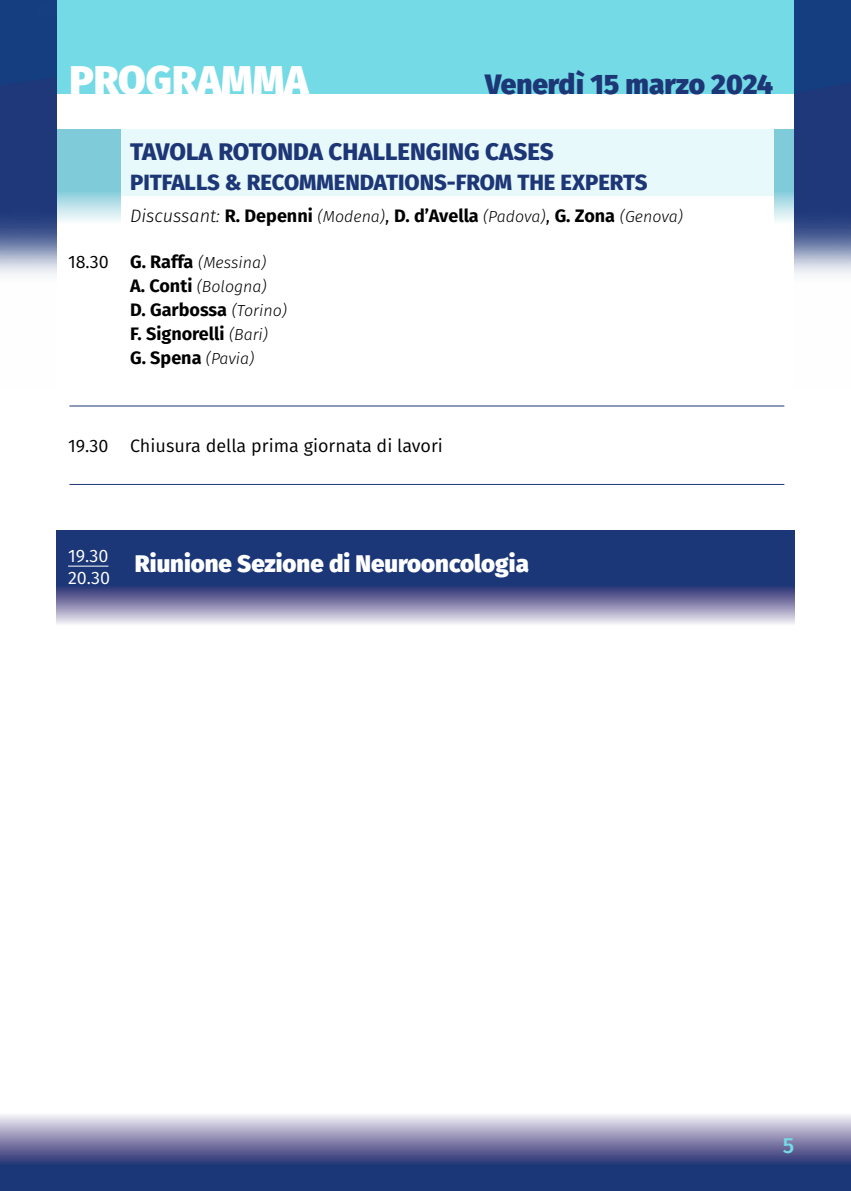
<style>
.page{position:relative;width:851px;height:1191px;background:#fff}
.page>*{position:absolute;margin:0;border:0;box-sizing:border-box;transform-origin:0 0}
.t1{font:800 40px "Fira Sans";color:#fff}
.t2{font:800 28px "Fira Sans";color:#1d3676}
.t3{font:800 24px "Fira Sans";color:#fff}
.t4{font:800 24px "Fira Sans";color:#1d3676}
.t5{font:800 22px "Fira Sans";color:#1d3676}
.t6{font:500 22px "Fira Sans";color:#74dae6}
.t7{font:700 18px/24px "Fira Sans";color:#000}
.t8{font:18px "Fira Sans";color:#000}
.t9{font:18px "Fira Sans";color:#fff}
.t10{font:italic 300 16px/24px "Fira Sans";color:#000;text-align:right}
.s1{font-weight:300;font-style:italic}
.s2{font-weight:300;font-style:italic;font-size:16px}
.s3{font-weight:400}
.s4{font-weight:400;font-style:normal;font-size:18px}
.s5{font-weight:700;font-style:normal;font-size:18px}
</style>
<div class="page">
<div style="left:89px;top:129px;width:693px;height:67px;background:#e7f9fb"></div>
<svg style="left:57px;top:129px;width:63px;height:93px;background:#94d3df"></svg>
<svg style="left:57px;top:530px;width:737px;height:94px;background:#49598e"></svg>
<svg style="left:774px;top:129px;width:20px;height:93px;background:#94d3df"></svg>
<svg style="left:0;top:1115px;width:850px;height:76px;background:#656e9d"></svg>
<hr style="left:68px;top:565px;width:40px;height:1px;background:#fff">
<div style="left:41px;top:0;width:767px;height:94px;background:#74dae6"></div>
<img style="left:794px;top:0;width:56px;height:274px">
<img style="left:0;top:0;width:57px;height:274px">
<hr style="left:69px;top:405px;width:715px;height:1px;background:#1d3676">
<hr style="left:69px;top:484px;width:715px;height:1px;background:#1d3676">
<h1 class="t1" style="left:69px;top:44px;width:240px">PROGRAMMA</h1>
<h2 class="t2" style="left:485px;top:59px;width:289px">Venerdì 15 marzo 2024</h2>
<h3 class="t4" style="left:130px;top:131px;width:425px">TAVOLA ROTONDA CHALLENGING CASES</h3>
<p class="t5" style="left:130px;top:163px;width:519px">PITFALLS &amp; RECOMMENDATIONS-FROM THE EXPERTS</p>
<p class="t7" style="left:130px;top:202px;width:554px"><span class="s1">Discussant:</span> R. Depenni <span class="s2">(Modena)</span><span class="s3">,</span> D. d’Avella <span class="s2">(Padova)</span><span class="s3">,</span> G. Zona <span class="s2">(Genova)</span></p>
<p class="t10" style="left:68px;top:250px;width:200px"><span class="s4">18.30</span> <span class="s5">G. Raffa</span> (Messina)<br><span class="s5">A. Conti</span> (Bologna)</p>
<p class="t7" style="left:130px;top:296px;width:158px">D. Garbossa <span class="s2">(Torino)<br></span>F. Signorelli <span class="s2">(Bari)<br></span>G. Spena <span class="s2">(Pavia)</span></p>
<p class="t8" style="left:68px;top:432px;width:376px">19.30 Chiusura della prima giornata di lavori</p>
<h3 class="t3" style="left:68px;top:542px;width:462px"><sup>19.30</sup> Riunione Sezione di Neurooncologia</h3>
<p class="t9" style="left:68px;top:564px;width:44px">20.30</p>
<p class="t6" style="left:782px;top:1128px;width:13px">5</p>
</div>
